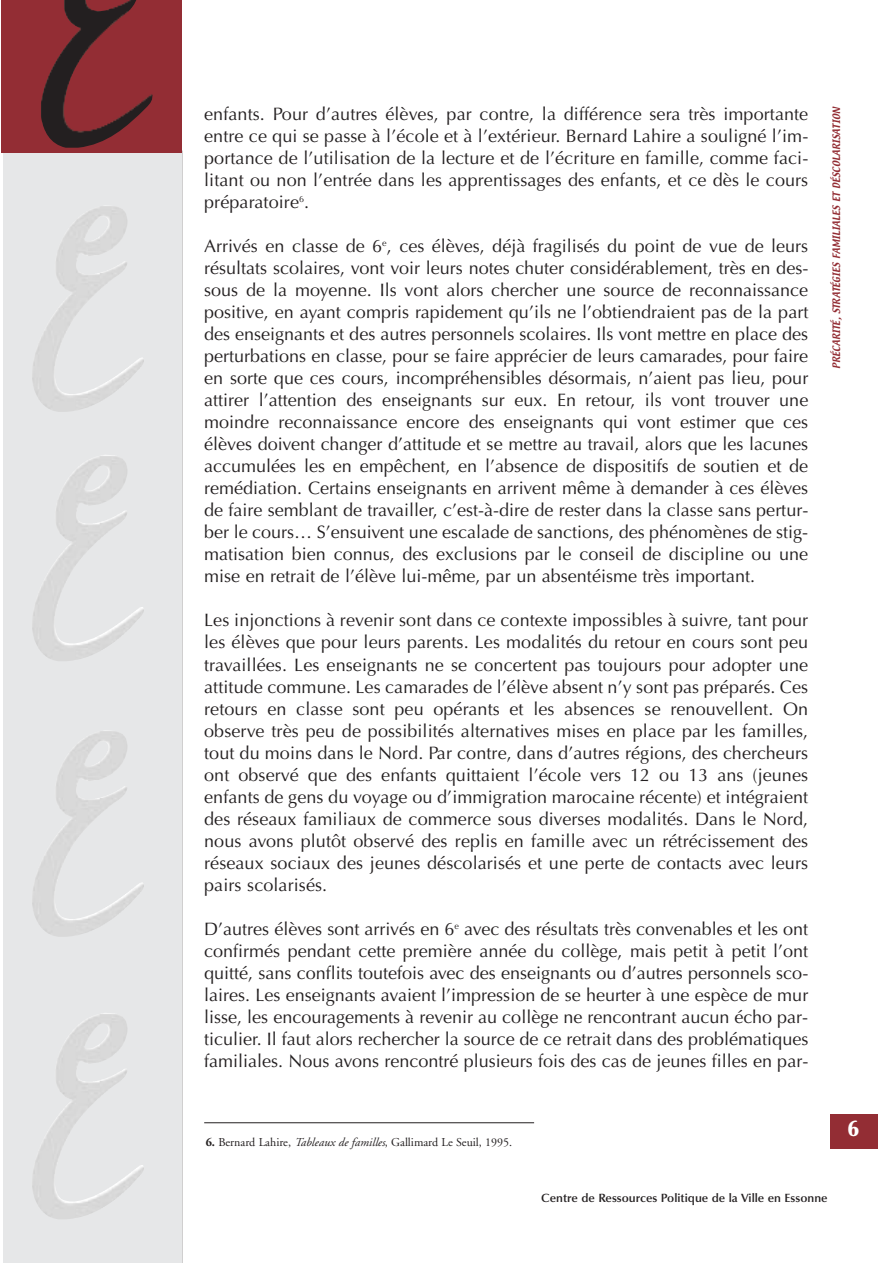
<style>
.page{position:relative;width:893px;height:1263px;background:#fff}
.page>*{position:absolute;margin:0;border:0;box-sizing:border-box;transform-origin:0 0}
.t1{font:900 22.5px "Optima";color:#fff}
.t2{font:18px/22px "Optima";color:#231f20;text-align:justify}
.t3{font:12px "Adobe Garamond";color:#231f20}
.t4{font:600 12px "Optima";color:#231f20}
.t5{font:9px "Textile";color:#932d34}
.s1{font-weight:700}
.s2{font-style:italic}
</style>
<div class="page">
<hr style="left:181px;top:151px;width:1px;height:1112px;background:#231f20">
<div style="left:3px;top:147px;width:178px;height:1116px;background:#e6e7e8"></div>
<div style="left:1px;top:0;width:180px;height:153px;background:#932d34"></div>
<img style="left:41px;top:0;width:112px;height:148px">
<img style="left:32px;top:455px;width:102px;height:206px">
<div style="left:829px;top:1114px;width:48px;height:34px;background:#932d34"></div>
<img style="left:32px;top:206px;width:102px;height:206px">
<img style="left:32px;top:731px;width:102px;height:206px">
<img style="left:32px;top:1013px;width:102px;height:206px">
<hr style="left:204px;top:1122px;width:330px;height:1px;background:#231f20">
<p class="t2" style="left:204px;top:104px;width:605px">enfants. Pour d’autres élèves, par contre, la différence sera très importante entre ce qui se passe à l’école et à l’extérieur. Bernard Lahire a souligné l’im&shy;portance de l’utilisation de la lecture et de l’écriture en famille, comme faci&shy;litant ou non l’entrée dans les apprentissages des enfants, et ce dès le cours préparatoire<sup>6</sup>.</p>
<p class="t2" style="left:204px;top:236px;width:605px">Arrivés en classe de 6<sup>e</sup>, ces élèves, déjà fragilisés du point de vue de leurs résultats scolaires, vont voir leurs notes chuter considérablement, très en des&shy;sous de la moyenne. Ils vont alors chercher une source de reconnaissance positive, en ayant compris rapidement qu’ils ne l’obtiendraient pas de la part des enseignants et des autres personnels scolaires. Ils vont mettre en place des perturbations en classe, pour se faire apprécier de leurs camarades, pour faire en sorte que ces cours, incompréhensibles désormais, n’aient pas lieu, pour attirer l’attention des enseignants sur eux. En retour, ils vont trouver une moindre reconnaissance encore des enseignants qui vont estimer que ces élèves doivent changer d’attitude et se mettre au travail, alors que les lacunes accumulées les en empêchent, en l’absence de dispositifs de soutien et de remédiation. Certains enseignants en arrivent même à demander à ces élèves de faire semblant de travailler, c’est-à-dire de rester dans la classe sans pertur&shy;ber le cours… S’ensuivent une escalade de sanctions, des phénomènes de stig&shy;matisation bien connus, des exclusions par le conseil de discipline ou une mise en retrait de l’élève lui-même, par un absentéisme très important.</p>
<p class="t2" style="left:204px;top:610px;width:605px">Les injonctions à revenir sont dans ce contexte impossibles à suivre, tant pour les élèves que pour leurs parents. Les modalités du retour en cours sont peu travaillées. Les enseignants ne se concertent pas toujours pour adopter une attitude commune. Les camarades de l’élève absent n’y sont pas préparés. Ces retours en classe sont peu opérants et les absences se renouvellent. On observe très peu de possibilités alternatives mises en place par les familles, tout du moins dans le Nord. Par contre, dans d’autres régions, des chercheurs ont observé que des enfants quittaient l’école vers 12 ou 13 ans (jeunes enfants de gens du voyage ou d’immigration marocaine récente) et intégraient des réseaux familiaux de commerce sous diverses modalités. Dans le Nord, nous avons plutôt observé des replis en famille avec un rétrécissement des réseaux sociaux des jeunes déscolarisés et une perte de contacts avec leurs pairs scolarisés.</p>
<p class="t2" style="left:204px;top:919px;width:605px">D’autres élèves sont arrivés en 6<sup>e</sup> avec des résultats très convenables et les ont confirmés pendant cette première année du collège, mais petit à petit l’ont quitté, sans conflits toutefois avec des enseignants ou d’autres personnels sco&shy;laires. Les enseignants avaient l’impression de se heurter à une espèce de mur lisse, les encouragements à revenir au collège ne rencontrant aucun écho par&shy;ticulier. Il faut alors rechercher la source de ce retrait dans des problématiques familiales. Nous avons rencontré plusieurs fois des cas de jeunes filles en par-</p>
<p class="t3" style="left:206px;top:1138px;width:308px"><span class="s1">6.</span> Bernard Lahire, <span class="s2">Tableaux de familles</span>, Gallimard Le Seuil, 1995.</p>
<p class="t5" style="left:832px;top:369px;width:263px;rotate:-90deg">PRÉCARITÉ, STRATÉGIES FAMILIALES ET DÉSCOLARISATION</p>
<p class="t1" style="left:847px;top:1118px;width:13px">6</p>
<p class="t4" style="left:541px;top:1192px;width:288px">Centre de Ressources Politique de la Ville en Essonne</p>
</div>
